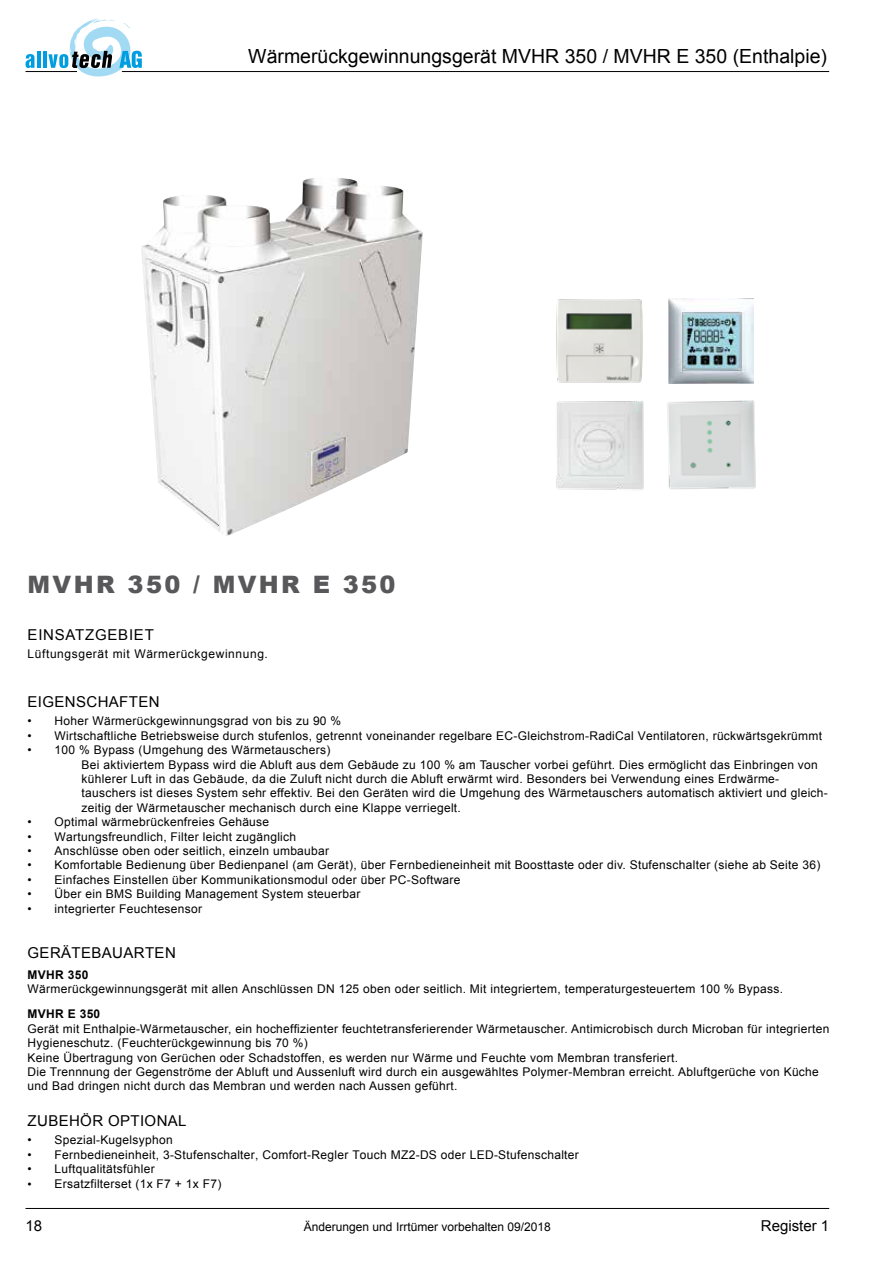
<style>
.page{position:relative;width:893px;height:1263px;background:#fff}
.page>*{position:absolute;margin:0;border:0;box-sizing:border-box;transform-origin:0 0}
.t1{font:900 24px "Arial";letter-spacing:.1em;color:#58585a}
.t2{font:19.5px "Arial";color:#000}
.t3{font:15px "Arial";letter-spacing:.025em;color:#000}
.t4{font:15px "Arial";letter-spacing:.05em;color:#000}
.t5{font:15px "Arial";color:#000}
.t6{font:12px/14.4px "Arial";letter-spacing:.025em;color:#000}
.t7{font:12px "Arial";color:#000}
.t8{font:12px "Arial";letter-spacing:.05em;color:#000}
.t9{font:700 12px "Arial";letter-spacing:.025em;color:#000}
.s1{font-family:"Times New Roman"}
</style>
<div class="page">
<svg style="left:26px;top:54px;width:8px;height:14px"></svg>
<hr style="left:37px;top:51px;width:4px;height:17px;background:#009ee0">
<hr style="left:43px;top:51px;width:4px;height:17px;background:#009ee0">
<svg style="left:48px;top:19px;width:94px;height:58px"></svg>
<hr style="left:122px;top:71px;width:707px;height:1px;background:#000">
<hr style="left:26px;top:71px;width:51px;height:1px;background:#000">
<hr style="left:26px;top:1208px;width:803px;height:1px;background:#000">
<img style="left:141px;top:178px;width:282px;height:358px">
<img style="left:668px;top:299px;width:85px;height:85px">
<img style="left:556px;top:400px;width:200px;height:90px">
<img style="left:556px;top:299px;width:87px;height:84px">
<h2 class="t2" style="left:248px;top:43px;width:580px">Wärmerückgewinnungsgerät MVHR 350 / MVHR E 350 (Enthalpie)</h2>
<h1 class="t1" style="left:28px;top:567px;width:369px">MVHR 350 / MVHR E 350</h1>
<p class="t4" style="left:28px;top:625px;width:128px">EINSATZGEBIET</p>
<p class="t8" style="left:28px;top:646px;width:242px">Lüftungsgerät mit Wärmerückgewinnung.</p>
<p class="t3" style="left:28px;top:692px;width:134px">EIGENSCHAFTEN</p>
<p class="t6" style="left:28px;top:714px;width:315px">• Hoher Wärmerückgewinnungsgrad von bis zu 90 %</p>
<p class="t6" style="left:28px;top:728px;width:796px">• Wirtschaftliche Betriebsweise durch stufenlos, getrennt voneinander regelbare EC-Gleichstrom-RadiCal Ventilatoren, rückwärtsgekrümmt</p>
<p class="t6" style="left:82px;top:743px;width:748px;text-indent:-54px">• 100 % Bypass (Umgehung des Wärmetauschers)<br>Bei aktiviertem Bypass wird die Abluft aus dem Gebäude zu 100 % am Tauscher vorbei geführt. Dies ermöglicht das Einbringen von kühlerer Luft in das Gebäude, da die Zuluft nicht durch die Abluft erwärmt wird. Besonders bei Verwendung eines Erdwärme&shy;tauschers ist dieses System sehr effektiv. Bei den Geräten wird die Umgehung des Wärmetauschers automatisch aktiviert und gleich&shy;zeitig der Wärmetauscher mechanisch durch eine Klappe verriegelt.</p>
<p class="t6" style="left:28px;top:815px;width:243px">• Optimal wärmebrückenfreies Gehäuse</p>
<p class="t6" style="left:28px;top:829px;width:270px">• Wartungsfreundlich, Filter leicht zugänglich</p>
<p class="t6" style="left:28px;top:844px;width:303px">• Anschlüsse oben oder seitlich, einzeln umbaubar</p>
<p class="t6" style="left:28px;top:858px;width:794px">• Komfortable Bedienung über Bedienpanel (am Gerät), über Fernbedieneinheit mit Boosttaste oder div. Stufenschalter (siehe ab Seite 36)</p>
<p class="t6" style="left:28px;top:872px;width:434px">• Einfaches Einstellen über Kommunikationsmodul oder über PC-Software</p>
<p class="t6" style="left:28px;top:887px;width:334px">• Über ein BMS Building Management System steuerbar</p>
<p class="t6" style="left:28px;top:901px;width:176px">• integrierter Feuchtesensor</p>
<p class="t3" style="left:28px;top:942px;width:150px">GERÄTEBAUARTEN</p>
<p class="t9" style="left:28px;top:966px;width:62px">MVHR 350</p>
<p class="t6" style="left:28px;top:982px;width:757px">Wärmerückgewinnungsgerät mit allen Anschlüssen DN 125 oben oder seitlich. Mit integriertem, temperaturgesteuertem 100 % Bypass.</p>
<p class="t9" style="left:28px;top:1006px;width:74px">MVHR E 350</p>
<p class="t6" style="left:28px;top:1021px;width:803px">Gerät mit Enthalpie-Wärmetauscher, ein hocheffizienter feuchtetransferierender Wärmetauscher. Antimicrobisch durch Microban für integrierten Hygieneschutz. (Feuchterückgewinnung bis 70 %)<br>Keine Übertragung von Gerüchen oder Schadstoffen, es werden nur Wärme und Feuchte vom Membran transferiert.<br>Die Trennnung der Gegenströme der Abluft und Aussenluft wird durch ein ausgewähltes Polymer-Membran erreicht. Abluftgerüche von Küche und Bad dringen nicht durch das Membran und werden nach Aussen geführt.</p>
<p class="t3" style="left:28px;top:1111px;width:160px">ZUBEHÖR OPTIONAL</p>
<p class="t6" style="left:28px;top:1133px;width:147px">• Spezial-Kugelsyphon</p>
<p class="t6" style="left:28px;top:1147px;width:553px">• Fernbedieneinheit, 3-Stufenschalter, Comfort-Regler Touch MZ2-DS oder LED-Stufenschalter</p>
<p class="t6" style="left:28px;top:1162px;width:129px">• Luftqualitätsfühler</p>
<p class="t6" style="left:28px;top:1176px;width:195px"><span class="s1">•</span> Ersatzfilterset (1x F7 + 1x F7)</p>
<p class="t3" style="left:26px;top:1216px;width:18px">18</p>
<p class="t7" style="left:304px;top:1219px;width:248px">Änderungen und Irrtümer vorbehalten 09/2018</p>
<p class="t5" style="left:761px;top:1216px;width:70px">Register 1</p>
</div>
